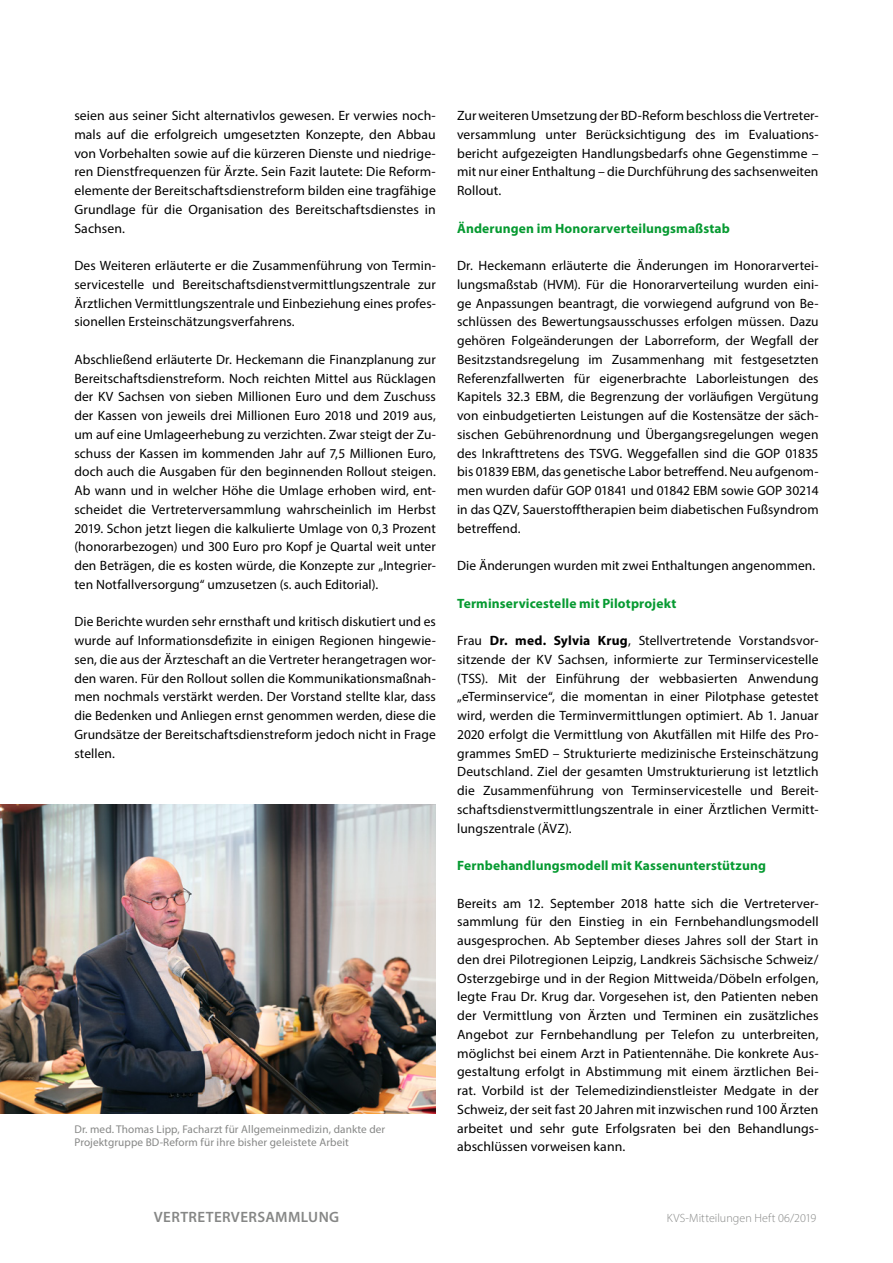
<style>
.page{position:relative;width:893px;height:1263px;background:#fff}
.page>*{position:absolute;margin:0;border:0;box-sizing:border-box;transform-origin:0 0}
.t1{font:600 15px "Myriad Pro";letter-spacing:.025em;color:#868786}
.t2{font:13.5px/18.8px "Myriad Pro";letter-spacing:.005em;color:#000;text-align:justify}
.t3{font:700 13.5px "Myriad Pro";letter-spacing:.01em;color:#069a31}
.t4{font:300 12px "Myriad Pro";letter-spacing:.005em;color:#868786}
.t5{font:11.25px/13.5px "Myriad Pro";letter-spacing:.01em;color:#868786}
.s1{font-weight:700}
</style>
<div class="page">
<img style="left:0;top:804px;width:436px;height:310px">
<p class="t2" style="left:74px;top:106px;width:363px">seien aus seiner Sicht alternativlos gewesen. Er verwies noch&shy;mals auf die erfolgreich umgesetzten Konzepte, den Abbau von Vorbehalten sowie auf die kürzeren Dienste und niedrige&shy;ren Dienstfrequenzen für Ärzte. Sein Fazit lautete: Die Reform&shy;elemente der Bereitschaftsdienstreform bilden eine tragfähige Grundlage für die Organisation des Bereitschaftsdienstes in Sachsen.</p>
<p class="t2" style="left:74px;top:256px;width:363px">Des Weiteren erläuterte er die Zusammenführung von Termin&shy;servicestelle und Bereitschaftsdienstvermittlungszentrale zur Ärztlichen Vermittlungszentrale und Einbeziehung eines profes&shy;sionellen Ersteinschätzungsverfahrens.</p>
<p class="t2" style="left:74px;top:350px;width:363px">Abschließend erläuterte Dr. Heckemann die Finanzplanung zur Bereitschaftsdienstreform. Noch reichten Mittel aus Rücklagen der KV Sachsen von sieben Millionen Euro und dem Zuschuss der Kassen von jeweils drei Millionen Euro 2018 und 2019 aus, um auf eine Umlageerhebung zu verzichten. Zwar steigt der Zu&shy;schuss der Kassen im kommenden Jahr auf 7,5 Millionen Euro, doch auch die Ausgaben für den beginnenden Rollout steigen.<br>Ab wann und in welcher Höhe die Umlage erhoben wird, ent&shy;scheidet die Vertreterversammlung wahrscheinlich im Herbst 2019. Schon jetzt liegen die kalkulierte Umlage von 0,3 Prozent (honorarbezogen) und 300 Euro pro Kopf je Quartal weit unter den Beträgen, die es kosten würde, die Konzepte zur „Integrier&shy;ten Notfallversorgung“ umzusetzen (s. auch Editorial).</p>
<p class="t2" style="left:74px;top:612px;width:363px">Die Berichte wurden sehr ernsthaft und kritisch diskutiert und es wurde auf Informationsdefizite in einigen Regionen hingewie&shy;sen, die aus der Ärzteschaft an die Vertreter herangetragen wor&shy;den waren. Für den Rollout sollen die Kommunikationsmaßnah&shy;men nochmals verstärkt werden. Der Vorstand stellte klar, dass die Bedenken und Anliegen ernst genommen werden, diese die Grundsätze der Bereitschaftsdienstreform jedoch nicht in Frage stellen.</p>
<p class="t5" style="left:74px;top:1122px;width:312px">Dr. med. Thomas Lipp, Facharzt für Allgemeinmedizin, dankte der<br>Projektgruppe BD-Reform für ihre bisher geleistete Arbeit</p>
<p class="t2" style="left:457px;top:106px;width:363px">Zur weiteren Umsetzung der BD-Reform beschloss die Vertreter&shy;versammlung unter Berücksichtigung des im Evaluations&shy;bericht aufgezeigten Handlungsbedarfs ohne Gegenstimme – mit nur einer Enthaltung – die Durchführung des sachsenweiten Rollout.</p>
<p class="t3" style="left:457px;top:219px;width:274px">Änderungen im Honorarverteilungsmaßstab</p>
<p class="t2" style="left:457px;top:256px;width:363px">Dr. Heckemann erläuterte die Änderungen im Honorarvertei&shy;lungsmaßstab (HVM). Für die Honorarverteilung wurden eini&shy;ge Anpassungen beantragt, die vorwiegend aufgrund von Be&shy;schlüssen des Bewertungsausschusses erfolgen müssen. Dazu gehören Folgeänderungen der Laborreform, der Wegfall der Besitzstandsregelung im Zusammenhang mit festgesetzten Referenzfallwerten für eigenerbrachte Laborleistungen des Kapitels 32.3 EBM, die Begrenzung der vorläufigen Vergütung von einbudgetierten Leistungen auf die Kostensätze der säch&shy;sischen Gebührenordnung und Übergangsregelungen wegen des Inkrafttretens des TSVG. Weggefallen sind die GOP 01835 bis 01839 EBM, das genetische Labor betreffend. Neu aufgenom&shy;men wurden dafür GOP 01841 und 01842 EBM sowie GOP 30214 in das QZV, Sauerstofftherapien beim diabetischen Fußsyndrom betreffend.</p>
<p class="t2" style="left:457px;top:556px;width:360px">Die Änderungen wurden mit zwei Enthaltungen angenommen.</p>
<p class="t3" style="left:457px;top:594px;width:221px">Terminservicestelle mit Pilotprojekt</p>
<p class="t2" style="left:457px;top:631px;width:363px">Frau <span class="s1">Dr. med. Sylvia Krug</span>, Stellvertretende Vorstandsvor&shy;sitzende der KV Sachsen, informierte zur Terminservicestelle (TSS). Mit der Einführung der webbasierten Anwendung „eTerminservice“, die momentan in einer Pilotphase getestet wird, werden die Terminvermittlungen optimiert. Ab 1. Januar 2020 erfolgt die Vermittlung von Akutfällen mit Hilfe des Pro&shy;grammes SmED – Strukturierte medizinische Ersteinschätzung Deutschland. Ziel der gesamten Umstrukturierung ist letztlich die Zusammenführung von Terminservicestelle und Bereit&shy;schaftsdienstvermittlungszentrale in einer Ärztlichen Vermitt&shy;lungszentrale (ÄVZ).</p>
<p class="t3" style="left:457px;top:857px;width:310px">Fernbehandlungsmodell mit Kassenunterstützung</p>
<p class="t2" style="left:457px;top:893px;width:363px">Bereits am 12. September 2018 hatte sich die Vertreterver&shy;sammlung für den Einstieg in ein Fernbehandlungsmodell ausgesprochen. Ab September dieses Jahres soll der Start in den drei Pilotregionen Leipzig, Landkreis Sächsische Schweiz/ Osterzgebirge und in der Region Mittweida/Döbeln erfolgen, legte Frau Dr. Krug dar. Vorgesehen ist, den Patienten neben der Vermittlung von Ärzten und Terminen ein zusätzliches Angebot zur Fernbehandlung per Telefon zu unterbreiten, möglichst bei einem Arzt in Patientennähe. Die konkrete Aus&shy;gestaltung erfolgt in Abstimmung mit einem ärztlichen Bei&shy;rat. Vorbild ist der Telemedizindienstleister Medgate in der Schweiz, der seit fast 20 Jahren mit inzwischen rund 100 Ärzten arbeitet und sehr gute Erfolgsraten bei den Behandlungs&shy;abschlüssen vorweisen kann.</p>
<p class="t1" style="left:154px;top:1208px;width:187px">VERTRETERVERSAMMLUNG</p>
<p class="t4" style="left:667px;top:1211px;width:151px">KVS-Mitteilungen Heft 06/2019</p>
</div>
